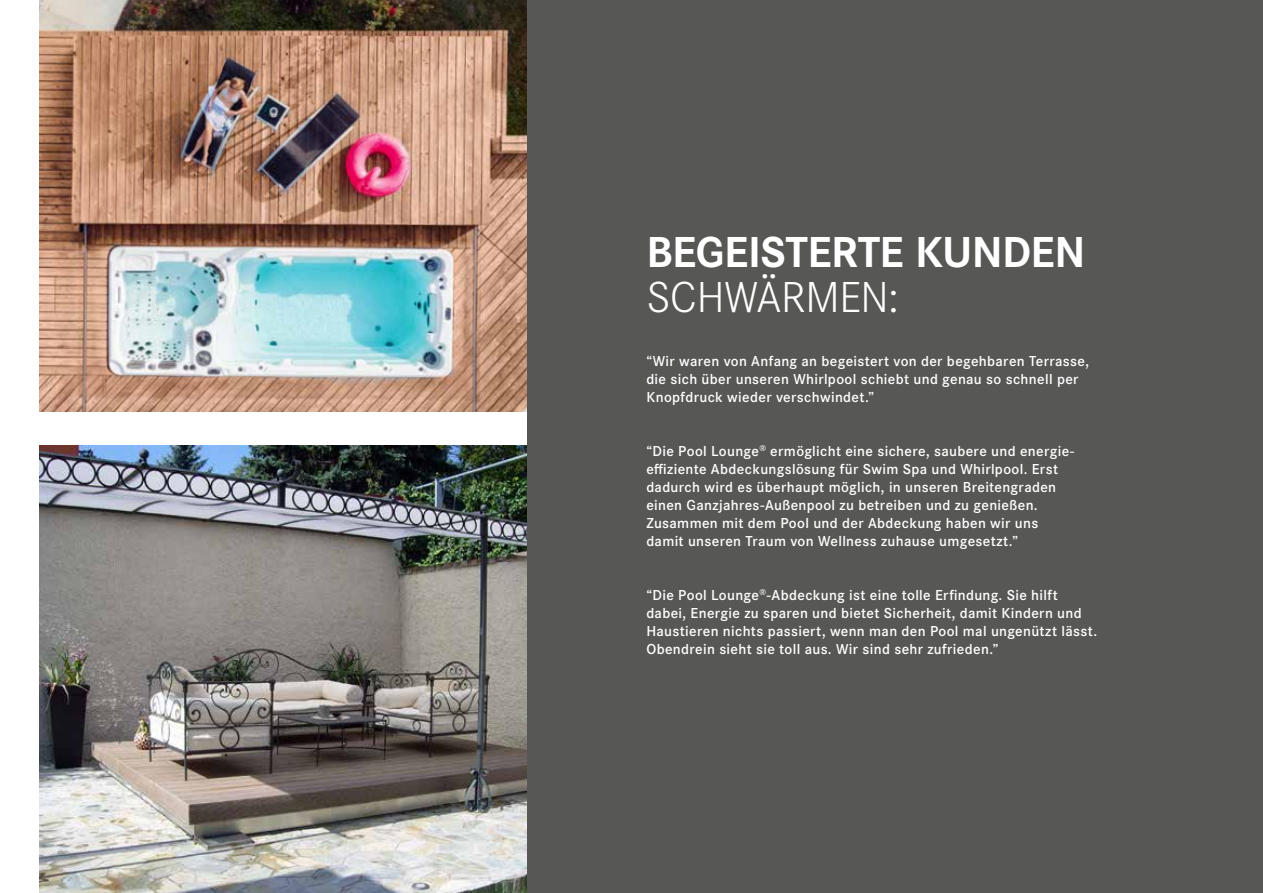
<style>
.page{position:relative;width:1263px;height:893px;background:#fff}
.page>*{position:absolute;margin:0;border:0;box-sizing:border-box;transform-origin:0 0}
.t1{font:700 45px "Corporate S";letter-spacing:-.015em;color:#fff}
.t2{font:300 45px "Corporate S";letter-spacing:-.01em;color:#fff}
.t3{font:600 15px/18px "Corporate S";letter-spacing:.025em;color:#fff}
</style>
<div class="page">
<img style="left:39px;top:445px;width:489px;height:448px">
<img style="left:39px;top:0;width:489px;height:411px">
<div style="left:528px;top:0;width:735px;height:893px;background:#575756"></div>
<h1 class="t1" style="left:646px;top:221px;width:440px">BEGEISTERTE KUNDEN</h1>
<h1 class="t2" style="left:646px;top:268px;width:255px">SCHWÄRMEN:</h1>
<p class="t3" style="left:646px;top:352px;width:444px">“Wir waren von Anfang an begeistert von der begehbaren Terrasse, die sich über unseren Whirlpool schiebt und genau so schnell per<br>Knopfdruck wieder verschwindet.”</p>
<p class="t3" style="left:646px;top:442px;width:429px">“Die Pool Lounge<sup>®</sup> ermöglicht eine sichere, saubere und energie&shy;effiziente Abdeckungslösung für Swim Spa und Whirlpool. Erst dadurch wird es überhaupt möglich, in unseren Breitengraden einen Ganzjahres-Außenpool zu betreiben und zu genießen.<br>Zusammen mit dem Pool und der Abdeckung haben wir uns damit unseren Traum von Wellness zuhause umgesetzt.”</p>
<p class="t3" style="left:646px;top:586px;width:452px">“Die Pool Lounge<sup>®</sup>-Abdeckung ist eine tolle Erfindung. Sie hilft dabei, Energie zu sparen und bietet Sicherheit, damit Kindern und Haustieren nichts passiert, wenn man den Pool mal ungenützt lässt.<br>Obendrein sieht sie toll aus. Wir sind sehr zufrieden.”</p>
</div>
